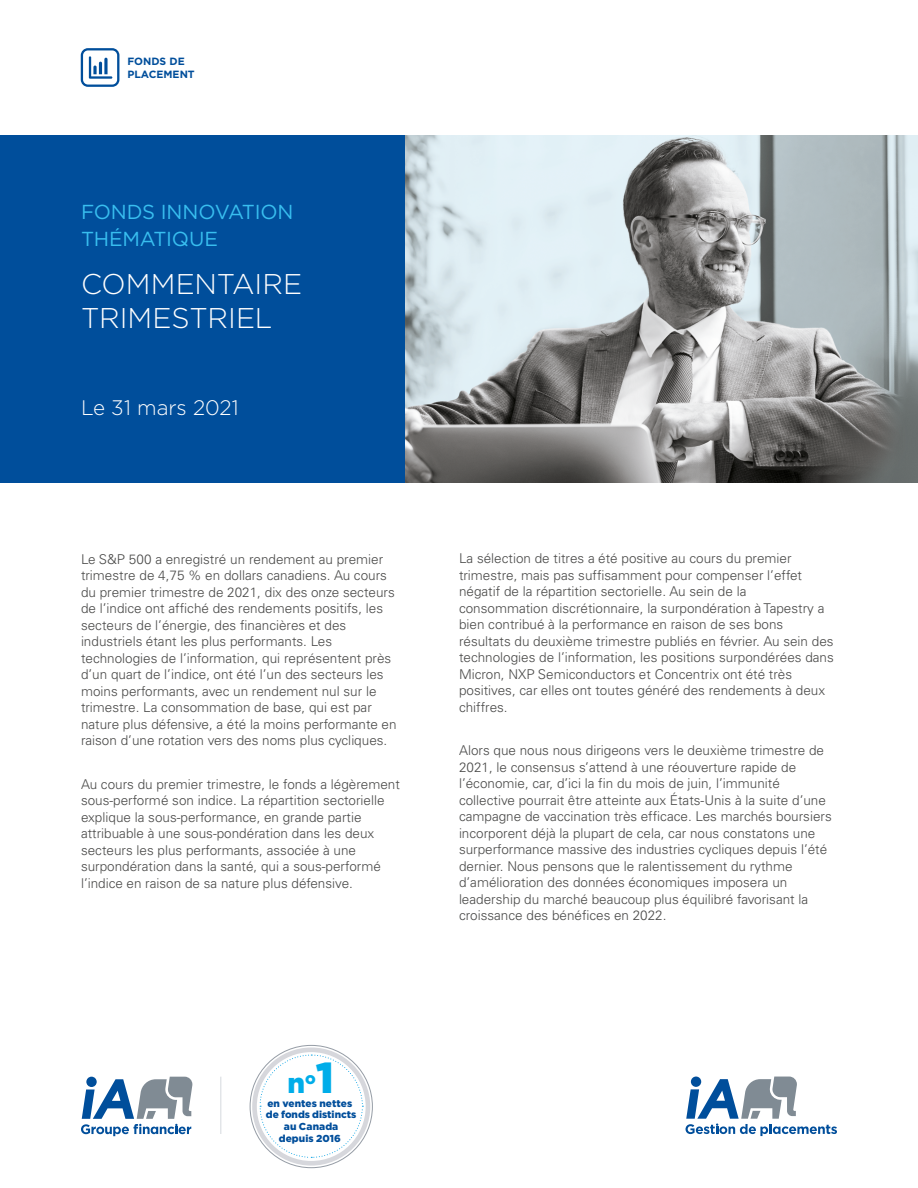
<style>
.page{position:relative;width:918px;height:1188px;background:#fff}
.page>*{position:absolute;margin:0;border:0;box-sizing:border-box;transform-origin:0 0}
.t1{font:900 43.35px "Gotham";color:#00ade9}
.t2{font:300 28.5px/34.5px "Gotham";letter-spacing:-.005em;color:#fff}
.t3{font:900 27.9px "Gotham";color:#00ade9}
.Date{font:300 21px "Gotham";letter-spacing:-.005em;color:#fff}
.t4{font:20.25px/27px "Gotham";letter-spacing:-.01em;color:#38beef}
.t5{font:300 13.5px/16.5px "Univers LT Pro 45";color:#4a4a49}
.t6{font:700 10.5px/12.6px "Gotham";color:#004e9b}
.t7{font:900 10.2px/11.6px "Gotham";letter-spacing:.005em;color:#004e9b;text-align:center}
</style>
<div class="page">
<img style="left:405px;top:135px;width:513px;height:347px">
<svg style="left:81px;top:48px;width:38px;height:39px"></svg>
<div style="left:0;top:135px;width:405px;height:347px;background:#004e9b"></div>
<svg style="left:81px;top:1077px;width:111px;height:59px"></svg>
<svg style="left:686px;top:1077px;width:151px;height:59px"></svg>
<div style="left:252px;top:1048px;width:118px;height:118px;border:5px solid #d6d7dc;border-radius:50%"></div>
<svg style="left:259px;top:1054px;width:104px;height:104px"></svg>
<hr style="left:220px;top:1077px;width:1px;height:57px;background:#d5d9de">
<p class="t6" style="left:127px;top:55px;width:69px">FONDS DE<br>PLACEMENT</p>
<h1 class="t4" style="left:81px;top:198px;width:214px">FONDS INNOVATION<br>THÉMATIQUE</h1>
<h2 class="t2" style="left:81px;top:266px;width:223px">COMMENTAIRE<br>TRIMESTRIEL</h2>
<p class="Date" style="left:81px;top:394px;width:159px">Le 31 mars 2021</p>
<p class="t5" style="left:81px;top:550px;width:317px">Le S&amp;P 500 a enregistré un rendement au premier trimestre de 4,75 % en dollars canadiens. Au cours du premier trimestre de 2021, dix des onze secteurs de l’indice ont affiché des rendements positifs, les secteurs de l’énergie, des financières et des industriels étant les plus performants. Les technologies de l’information, qui représentent près d’un quart de l’indice, ont été l’un des secteurs les moins performants, avec un rendement nul sur le trimestre. La consommation de base, qui est par nature plus défensive, a été la moins performante en raison d’une rotation vers des noms plus cycliques.</p>
<p class="t5" style="left:81px;top:775px;width:320px">Au cours du premier trimestre, le fonds a légèrement sous-performé son indice. La répartition sectorielle explique la sous-performance, en grande partie attribuable à une sous-pondération dans les deux secteurs les plus performants, associée à une surpondération dans la santé, qui a sous-performé l’indice en raison de sa nature plus défensive.</p>
<p class="t1" style="left:316px;top:1048px;width:20px">1</p>
<p class="t7" style="left:266px;top:1097px;width:92px">en ventes nettes de fonds distincts au Canada depuis 2016</p>
<p class="t3" style="left:287px;top:1064px;width:30px">n<sup>o</sup></p>
<p class="t5" style="left:459px;top:550px;width:376px">La sélection de titres a été positive au cours du premier trimestre, mais pas suffisamment pour compenser l’effet négatif de la répartition sectorielle. Au sein de la consommation discrétionnaire, la surpondération à Tapestry a bien contribué à la performance en raison de ses bons résultats du deuxième trimestre publiés en février. Au sein des technologies de l’information, les positions surpondérées dans Micron, NXP Semiconductors et Concentrix ont été très positives, car elles ont toutes généré des rendements à deux chiffres.</p>
<p class="t5" style="left:459px;top:742px;width:374px">Alors que nous nous dirigeons vers le deuxième trimestre de 2021, le consensus s’attend à une réouverture rapide de l’économie, car, d’ici la fin du mois de juin, l’immunité collective pourrait être atteinte aux États-Unis à la suite d’une campagne de vaccination très efficace. Les marchés boursiers incorporent déjà la plupart de cela, car nous constatons une surperformance massive des industries cycliques depuis l’été dernier. Nous pensons que le ralentissement du rythme d’amélioration des données économiques imposera un leadership du marché beaucoup plus équilibré favorisant la croissance des bénéfices en 2022.</p>
</div>
